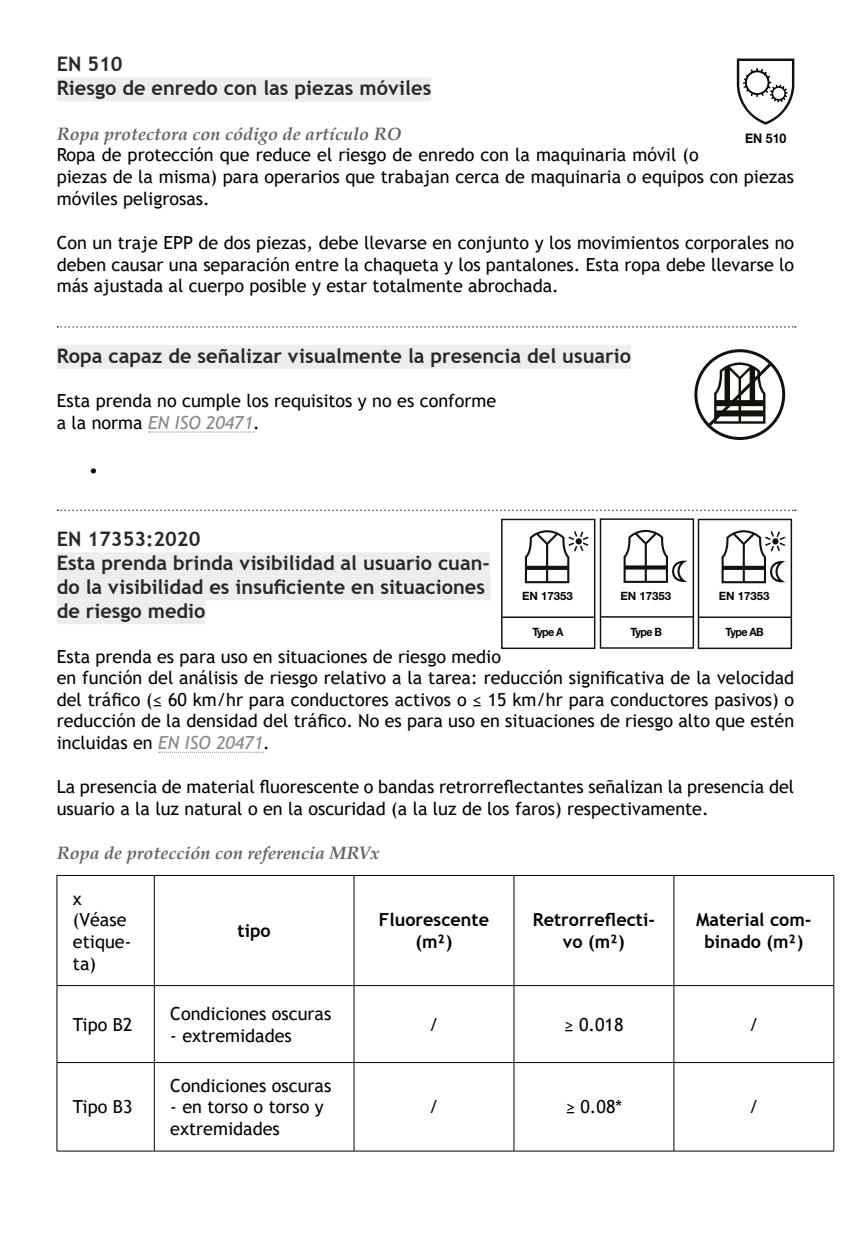
<style>
.page{position:relative;width:851px;height:1248px;background:#fff}
.page>*{position:absolute;margin:0;border:0;box-sizing:border-box;transform-origin:0 0}
.t1{font:700 20px/24px "Trebuchet MS";color:#282827}
.t2{font:18px/21.6px "Trebuchet MS";color:#000}
.t3{font:italic 700 18px "Palatino";color:#646363}
.t4{font:700 18px/21.6px "Trebuchet MS";color:#000;text-align:center}
.t5{font:700 13.2px "Helvetica Neue LT Std";color:#000;scale:.94 1}
.t6{font:700 11.6px "Helvetica Neue";color:#000}
.t7{font:700 11.6px "Helvetica Neue";color:#000;scale:.94 1}
.s1{font-style:italic;color:#878787}
</style>
<div class="page">
<div style="left:57px;top:77px;width:374px;height:24px;background:#ededed"></div>
<div style="left:57px;top:345px;width:574px;height:24px;background:#ededed"></div>
<svg style="left:148px;top:431px;width:106px;height:1px"></svg>
<div style="left:57px;top:552px;width:433px;height:24px;background:#ededed"></div>
<div style="left:57px;top:576px;width:434px;height:24px;background:#ededed"></div>
<div style="left:57px;top:600px;width:148px;height:24px;background:#ededed"></div>
<svg style="left:159px;top:751px;width:105px;height:1px"></svg>
<svg style="left:57px;top:326px;width:738px;height:1px"></svg>
<svg style="left:694px;top:349px;width:92px;height:91px"></svg>
<svg style="left:57px;top:509px;width:738px;height:2px"></svg>
<hr style="left:57px;top:874px;width:97px;height:2px;background:#000">
<hr style="left:56px;top:875px;width:2px;height:110px;background:#000">
<hr style="left:154px;top:874px;width:200px;height:2px;background:#000">
<hr style="left:154px;top:875px;width:1px;height:110px;background:#000">
<hr style="left:354px;top:874px;width:160px;height:2px;background:#000">
<hr style="left:353px;top:875px;width:1px;height:110px;background:#000">
<hr style="left:514px;top:874px;width:159px;height:2px;background:#000">
<hr style="left:513px;top:875px;width:1px;height:110px;background:#000">
<hr style="left:673px;top:874px;width:160px;height:2px;background:#000">
<hr style="left:673px;top:875px;width:1px;height:110px;background:#000">
<hr style="left:833px;top:875px;width:1px;height:110px;background:#000">
<hr style="left:57px;top:984px;width:97px;height:2px;background:#000">
<hr style="left:56px;top:985px;width:2px;height:77px;background:#000">
<hr style="left:154px;top:984px;width:200px;height:2px;background:#000">
<hr style="left:154px;top:985px;width:1px;height:77px;background:#000">
<hr style="left:354px;top:984px;width:160px;height:2px;background:#000">
<hr style="left:353px;top:985px;width:1px;height:77px;background:#000">
<hr style="left:514px;top:984px;width:159px;height:2px;background:#000">
<hr style="left:513px;top:985px;width:1px;height:77px;background:#000">
<hr style="left:673px;top:984px;width:160px;height:2px;background:#000">
<hr style="left:673px;top:985px;width:1px;height:77px;background:#000">
<hr style="left:833px;top:985px;width:1px;height:77px;background:#000">
<hr style="left:57px;top:1061px;width:97px;height:2px;background:#000">
<hr style="left:56px;top:1062px;width:2px;height:88px;background:#000">
<hr style="left:154px;top:1061px;width:200px;height:2px;background:#000">
<hr style="left:154px;top:1062px;width:1px;height:88px;background:#000">
<hr style="left:354px;top:1061px;width:160px;height:2px;background:#000">
<hr style="left:353px;top:1062px;width:1px;height:88px;background:#000">
<hr style="left:514px;top:1061px;width:159px;height:2px;background:#000">
<hr style="left:513px;top:1062px;width:1px;height:88px;background:#000">
<hr style="left:673px;top:1061px;width:160px;height:2px;background:#000">
<hr style="left:673px;top:1062px;width:1px;height:88px;background:#000">
<hr style="left:833px;top:1062px;width:1px;height:88px;background:#000">
<hr style="left:57px;top:1150px;width:97px;height:1px;background:#000">
<hr style="left:154px;top:1150px;width:200px;height:1px;background:#000">
<hr style="left:354px;top:1150px;width:160px;height:1px;background:#000">
<hr style="left:514px;top:1150px;width:159px;height:1px;background:#000">
<hr style="left:673px;top:1150px;width:160px;height:1px;background:#000">
<svg style="left:736px;top:59px;width:58px;height:66px"></svg>
<div style="left:501px;top:518px;width:94px;height:131px;border:1px solid #13110c"></div>
<hr style="left:502px;top:616px;width:92px;height:2px;background:#13110c">
<svg style="left:525px;top:530px;width:63px;height:53px"></svg>
<div style="left:599px;top:518px;width:95px;height:130px;border:1px solid #13110c"></div>
<hr style="left:601px;top:616px;width:92px;height:1px;background:#13110c">
<svg style="left:623px;top:530px;width:64px;height:53px"></svg>
<div style="left:697px;top:518px;width:95px;height:131px;border:1px solid #13110c"></div>
<hr style="left:699px;top:616px;width:92px;height:2px;background:#13110c">
<svg style="left:721px;top:530px;width:64px;height:53px"></svg>
<p class="t1" style="left:57px;top:52px;width:376px">EN 510<br>Riesgo de enredo con las piezas móviles</p>
<p class="t3" style="left:57px;top:119px;width:346px">Ropa protectora con código de artículo RO</p>
<p class="t2" style="left:57px;top:144px;width:738px">Ropa de protección que reduce el riesgo de enredo con la maquinaria móvil (o<br>piezas de la misma) para operarios que trabajan cerca de maquinaria o equipos con piezas móviles peligrosas.</p>
<p class="t2" style="left:57px;top:231px;width:739px;text-align:justify">Con un traje EPP de dos piezas, debe llevarse en conjunto y los movimientos corporales no deben causar una separación entre la chaqueta y los pantalones. Esta ropa debe llevarse lo más ajustada al cuerpo posible y estar totalmente abrochada.</p>
<p class="t5" style="left:745px;top:130px;width:45px">EN 510</p>
<p class="t1" style="left:57px;top:344px;width:575px">Ropa capaz de señalizar visualmente la presencia del usuario</p>
<p class="t2" style="left:57px;top:390px;width:441px">Esta prenda no cumple los requisitos y no es conforme a la norma <span class="s1">EN ISO 20471</span>.</p>
<p class="t2" style="left:89px;top:458px;width:11px">•</p>
<p class="t1" style="left:57px;top:527px;width:434px">EN 17353:2020<br>Esta prenda brinda visibilidad al usuario cuan&shy;do la visibilidad es insuficiente en situaciones de riesgo medio</p>
<p class="t2" style="left:57px;top:645px;width:739px">Esta prenda es para uso en situaciones de riesgo medio<br>en función del análisis de riesgo relativo a la tarea: reducción significativa de la velocidad del tráfico (≤ 60 km/hr para conductores activos o ≤ 15 km/hr para conductores pasivos) o reducción de la densidad del tráfico. No es para uso en situaciones de riesgo alto que estén incluidas en <span class="s1">EN ISO 20471</span>.</p>
<p class="t2" style="left:57px;top:776px;width:738px">La presencia de material fluorescente o bandas retrorreflectantes señalizan la presencia del usuario a la luz natural o en la oscuridad (a la luz de los faros) respectivamente.</p>
<p class="t3" style="left:57px;top:838px;width:324px">Ropa de protección con referencia MRVx</p>
<p class="t2" style="left:73px;top:887px;width:60px">x (Véase etique&shy;ta)</p>
<p class="t6" style="left:522px;top:586px;width:52px">EN 17353</p>
<p class="t7" style="left:532px;top:622px;width:35px">Type A</p>
<p class="t6" style="left:620px;top:586px;width:52px">EN 17353</p>
<p class="t7" style="left:630px;top:622px;width:35px">Type B</p>
<p class="t6" style="left:718px;top:586px;width:52px">EN 17353</p>
<p class="t7" style="left:725px;top:622px;width:42px">Type AB</p>
<p class="t4" style="left:237px;top:919px;width:35px">tipo</p>
<p class="t4" style="left:379px;top:909px;width:112px">Fluorescente (m²)</p>
<p class="t4" style="left:532px;top:909px;width:124px">Retrorreflecti&shy;vo (m²)</p>
<p class="t4" style="left:696px;top:909px;width:117px">Material com&shy;binado (m²)</p>
<p class="t2" style="left:73px;top:1013px;width:61px">Tipo B2</p>
<p class="t2" style="left:73px;top:1095px;width:61px">Tipo B3</p>
<p class="t2" style="left:170px;top:1002px;width:162px">Condiciones oscuras</p>
<p class="t2" style="left:170px;top:1024px;width:123px">- extremidades</p>
<p class="t2" style="left:429px;top:1013px;width:11px">/</p>
<p class="t2" style="left:564px;top:1013px;width:61px">≥ 0.018</p>
<p class="t2" style="left:749px;top:1013px;width:11px">/</p>
<p class="t2" style="left:170px;top:1074px;width:162px">Condiciones oscuras</p>
<p class="t2" style="left:170px;top:1095px;width:155px">- en torso o torso y extremidades</p>
<p class="t2" style="left:429px;top:1095px;width:11px">/</p>
<p class="t2" style="left:565px;top:1095px;width:58px">≥ 0.08*</p>
<p class="t2" style="left:749px;top:1095px;width:11px">/</p>
</div>
